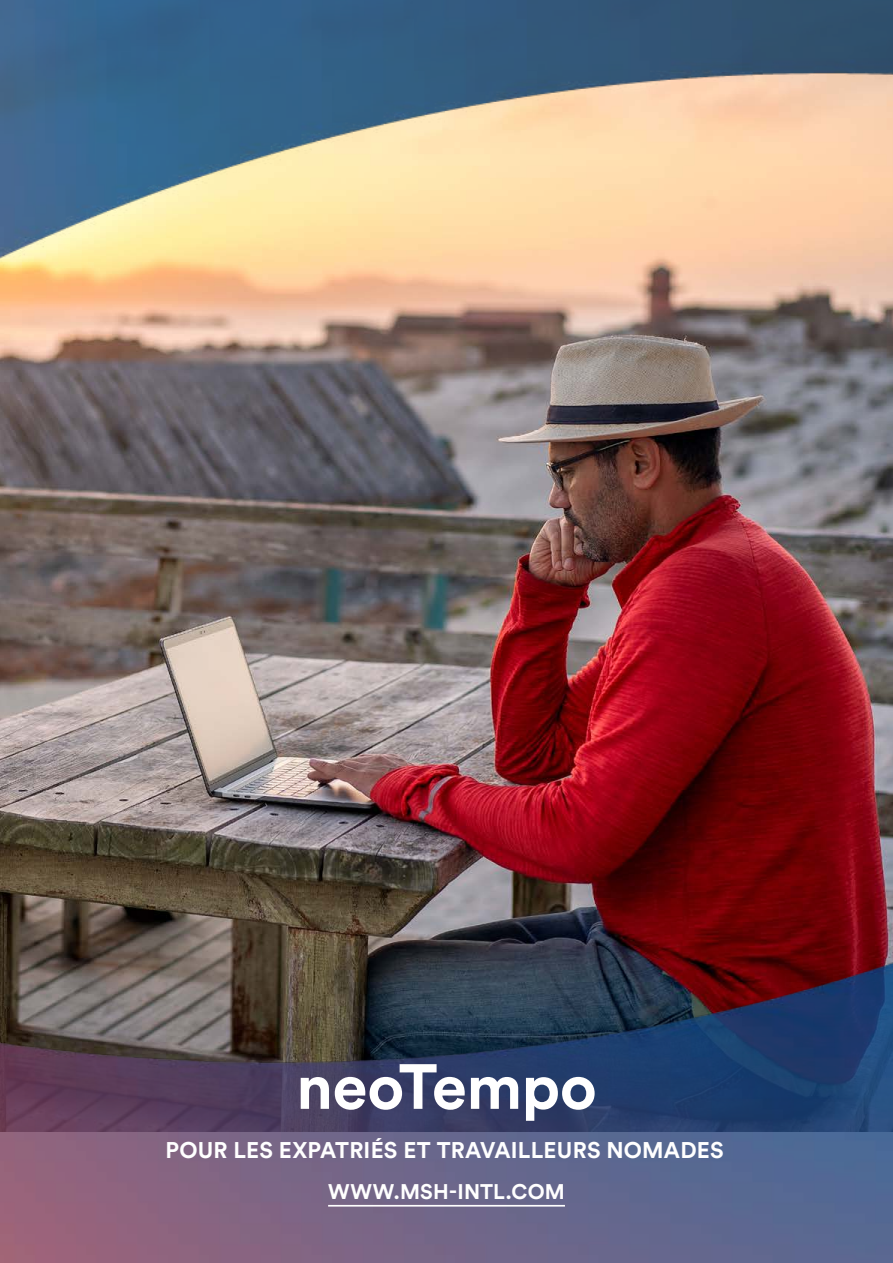
<style>
.page{position:relative;width:893px;height:1263px;background:#fff}
.page>*{position:absolute;margin:0;border:0;box-sizing:border-box;transform-origin:0 0}
.t1{font:700 63px "Circular Std";letter-spacing:-.005em;color:#fff}
.t2{font:700 22.5px "Circular Std";letter-spacing:.01em;color:#fff}
.t3{font:700 21px "Circular Std";letter-spacing:.01em;color:#fff}
</style>
<div class="page">
<img style="left:0;top:0;width:893px;height:1263px">
<hr style="left:328px;top:1205px;width:237px;height:1px;background:#fff">
<h1 class="t1" style="left:296px;top:1046px;width:302px">neoTempo</h1>
<p class="t2" style="left:166px;top:1136px;width:560px">POUR LES EXPATRIÉS ET TRAVAILLEURS NOMADES</p>
<p class="t3" style="left:328px;top:1178px;width:238px">WWW.MSH-INTL.COM</p>
</div>
